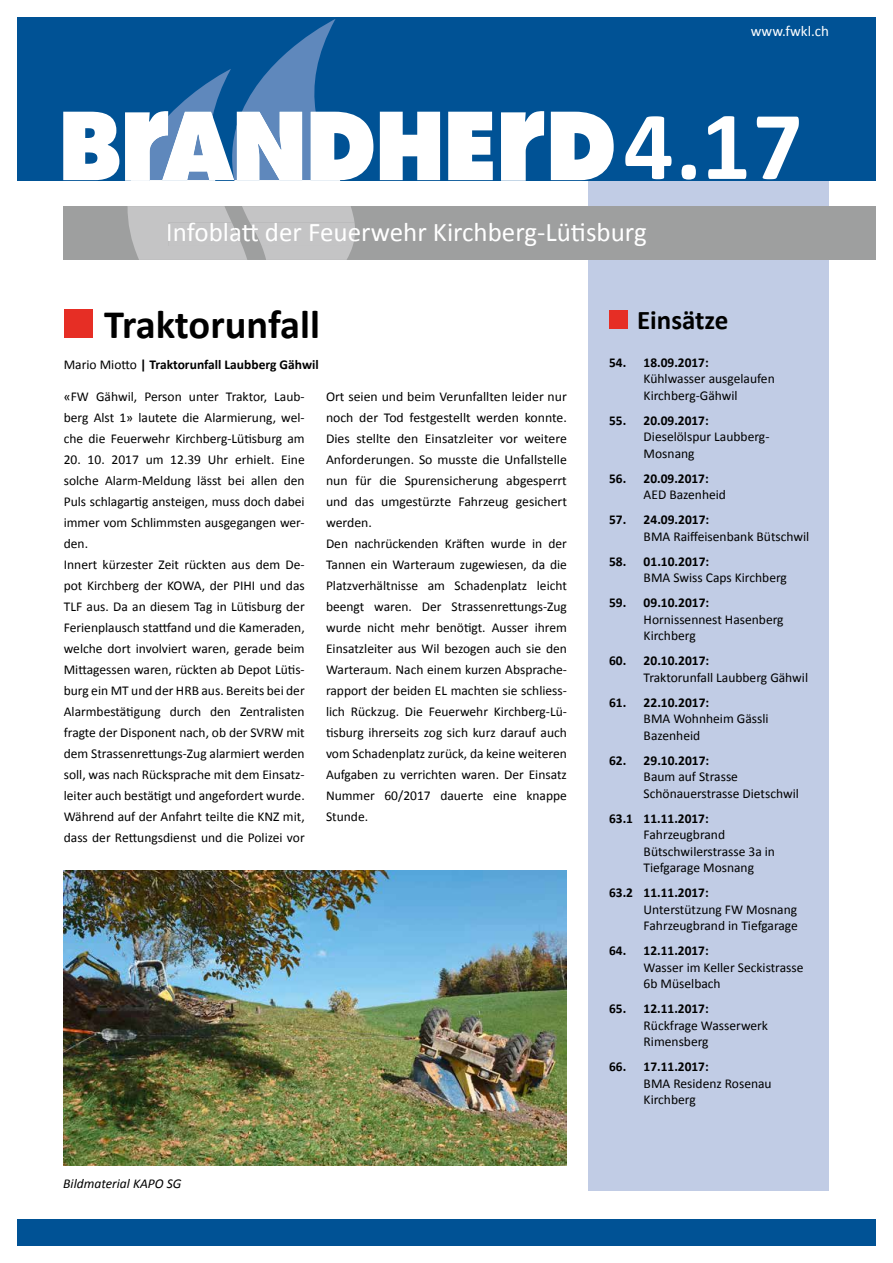
<style>
.page{position:relative;width:893px;height:1263px;background:#fff}
.page>*{position:absolute;margin:0;border:0;box-sizing:border-box;transform-origin:0 0}
.t1{font:700 98.55px "Calibri";color:#fff}
.t2{font:700 40.5px "Calibri";color:#000}
.t3{font:27px "Calibri";color:#fff}
.t4{font:700 27px "Calibri";color:#000}
.t5{font:15px "Calibri";color:#fff}
.t6{font:13.5px/21px "Calibri";color:#000}
.t7{font:700 13.5px "Calibri";color:#000}
.t8{font:italic 13.5px "Calibri";color:#000}
.s1{font-weight:400}
</style>
<div class="page">
<div style="left:17px;top:1219px;width:859px;height:27px;background:#005295"></div>
<div style="left:588px;top:26px;width:241px;height:1164px;background:#c1cce5"></div>
<div style="left:17px;top:17px;width:859px;height:163px;background:#005295"></div>
<div style="left:64px;top:206px;width:812px;height:54px;background:#9e9f9f"></div>
<svg style="left:63px;top:112px;width:56px;height:68px;background:#dbe6f0"></svg>
<svg style="left:380px;top:112px;width:60px;height:68px"></svg>
<svg style="left:448px;top:112px;width:45px;height:68px;background:#e1eaf2"></svg>
<svg style="left:551px;top:112px;width:63px;height:68px"></svg>
<svg style="left:501px;top:111px;width:43px;height:70px"></svg>
<div style="left:609px;top:310px;width:19px;height:19px;background:#e62e25"></div>
<svg style="left:125px;top:19px;width:248px;height:241px"></svg>
<img style="left:63px;top:871px;width:504px;height:295px">
<div style="left:64px;top:309px;width:28px;height:29px;background:#e62e25"></div>
<p class="t5" style="left:751px;top:22px;width:80px">www.fwkl.ch</p>
<h1 class="t1" style="left:624px;top:85px;width:181px">4.17</h1>
<h3 class="t3" style="left:166px;top:215px;width:482px">Infoblatt der Feuerwehr Kirchberg-Lütisburg</h3>
<h3 class="t3" style="left:242px;top:215px;width:19px">t</h3>
<h2 class="t2" style="left:104px;top:299px;width:217px">Traktorunfall</h2>
<p class="t7" style="left:64px;top:356px;width:256px"><span class="s1">Mario Miotto</span> | Traktorunfall Laubberg Gähwil</p>
<p class="t6" style="left:64px;top:386px;width:242px;text-align:justify">«FW Gähwil, Person unter Traktor, Laub&shy;berg Alst 1» lautete die Alarmierung, wel&shy;che die Feuerwehr Kirchberg-Lütisburg am</p>
<p class="t6" style="left:64px;top:449px;width:242px">20. 10. 2017 um 12.39 Uhr erhielt. Eine solche Alarm-Meldung lässt bei allen den Puls schlagartig ansteigen, muss doch dabei immer vom Schlimmsten ausgegangen wer&shy;den.<br>Innert kürzester Zeit rückten aus dem De&shy;pot Kirchberg der KOWA, der PIHI und das TLF aus. Da an diesem Tag in Lütisburg der Ferienplausch stattfand und die Kameraden, welche dort involviert waren, gerade beim Mittagessen waren, rückten ab Depot Lütis&shy;burg ein MT und der HRB aus. Bereits bei der Alarmbestätigung durch den Zentralisten fragte der Disponent nach, ob der SVRW mit dem Strassenrettungs-Zug alarmiert werden soll, was nach Rücksprache mit dem Einsatz&shy;leiter auch bestätigt und angefordert wurde.<br>Während auf der Anfahrt teilte die KNZ mit, dass der Rettungsdienst und die Polizei vor</p>
<p class="t6" style="left:326px;top:386px;width:242px">Ort seien und beim Verunfallten leider nur noch der Tod festgestellt werden konnte.<br>Dies stellte den Einsatzleiter vor weitere Anforderungen. So musste die Unfallstelle nun für die Spurensicherung abgesperrt und das umgestürzte Fahrzeug gesichert werden.<br>Den nachrückenden Kräften wurde in der Tannen ein Warteraum zugewiesen, da die Platzverhältnisse am Schadenplatz leicht beengt waren. Der Strassenrettungs-Zug wurde nicht mehr benötigt. Ausser ihrem Einsatzleiter aus Wil bezogen auch sie den Warteraum. Nach einem kurzen Absprache&shy;rapport der beiden EL machten sie schliess&shy;lich Rückzug. Die Feuerwehr Kirchberg-Lü&shy;tisburg ihrerseits zog sich kurz darauf auch vom Schadenplatz zurück, da keine weiteren Aufgaben zu verrichten waren. Der Einsatz Nummer 60/2017 dauerte eine knappe Stunde.</p>
<p class="t8" style="left:63px;top:1175px;width:120px">Bildmaterial KAPO SG</p>
<h3 class="t4" style="left:637px;top:303px;width:93px">Einsätze</h3>
<p class="t7" style="left:609px;top:354px;width:101px">54. 18.09.2017:</p>
<p class="t6" style="left:644px;top:370px;width:133px;line-height:16.5px">Kühlwasser ausgelaufen<br>Kirchberg-Gähwil</p>
<p class="t7" style="left:609px;top:412px;width:101px">55. 20.09.2017:</p>
<p class="t6" style="left:644px;top:428px;width:127px;line-height:16.5px">Dieselölspur Laubberg-<br>Mosnang</p>
<p class="t7" style="left:609px;top:470px;width:101px">56. 20.09.2017:</p>
<p class="t6" style="left:644px;top:484px;width:84px">AED Bazenheid</p>
<p class="t7" style="left:609px;top:511px;width:102px">57. 24.09.2017:</p>
<p class="t6" style="left:644px;top:526px;width:167px">BMA Raiffeisenbank Bütschwil</p>
<p class="t7" style="left:609px;top:553px;width:102px">58. 01.10.2017:</p>
<p class="t6" style="left:644px;top:567px;width:145px">BMA Swiss Caps Kirchberg</p>
<p class="t7" style="left:609px;top:594px;width:102px">59. 09.10.2017:</p>
<p class="t6" style="left:644px;top:611px;width:141px;line-height:16.5px">Hornissennest Hasenberg<br>Kirchberg</p>
<p class="t7" style="left:609px;top:652px;width:102px">60. 20.10.2017:</p>
<p class="t6" style="left:644px;top:667px;width:166px">Traktorunfall Laubberg Gähwil</p>
<p class="t7" style="left:609px;top:694px;width:102px">61. 22.10.2017:</p>
<p class="t6" style="left:644px;top:710px;width:126px;line-height:16.5px">BMA Wohnheim Gässli<br>Bazenheid</p>
<p class="t7" style="left:609px;top:752px;width:102px">62. 29.10.2017:</p>
<p class="t6" style="left:644px;top:768px;width:157px;line-height:16.5px">Baum auf Strasse<br>Schönauerstrasse Dietschwil</p>
<p class="t7" style="left:609px;top:810px;width:101px">63.1 11.11.2017:</p>
<p class="t6" style="left:644px;top:826px;width:133px;line-height:16.5px">Fahrzeugbrand<br>Bütschwilerstrasse 3a in<br>Tiefgarage Mosnang</p>
<p class="t7" style="left:609px;top:884px;width:101px">63.2 11.11.2017:</p>
<p class="t6" style="left:644px;top:901px;width:156px;line-height:16.5px">Unterstützung FW Mosnang<br>Fahrzeugbrand in Tiefgarage</p>
<p class="t7" style="left:609px;top:942px;width:101px">64. 12.11.2017:</p>
<p class="t6" style="left:644px;top:959px;width:161px;line-height:16.5px">Wasser im Keller Seckistrasse<br>6b Müselbach</p>
<p class="t7" style="left:609px;top:1000px;width:101px">65. 12.11.2017:</p>
<p class="t6" style="left:644px;top:1017px;width:126px;line-height:16.5px">Rückfrage Wasserwerk<br>Rimensberg</p>
<p class="t7" style="left:609px;top:1058px;width:101px">66. 17.11.2017:</p>
<p class="t6" style="left:644px;top:1075px;width:130px;line-height:16.5px">BMA Residenz Rosenau<br>Kirchberg</p>
</div>
